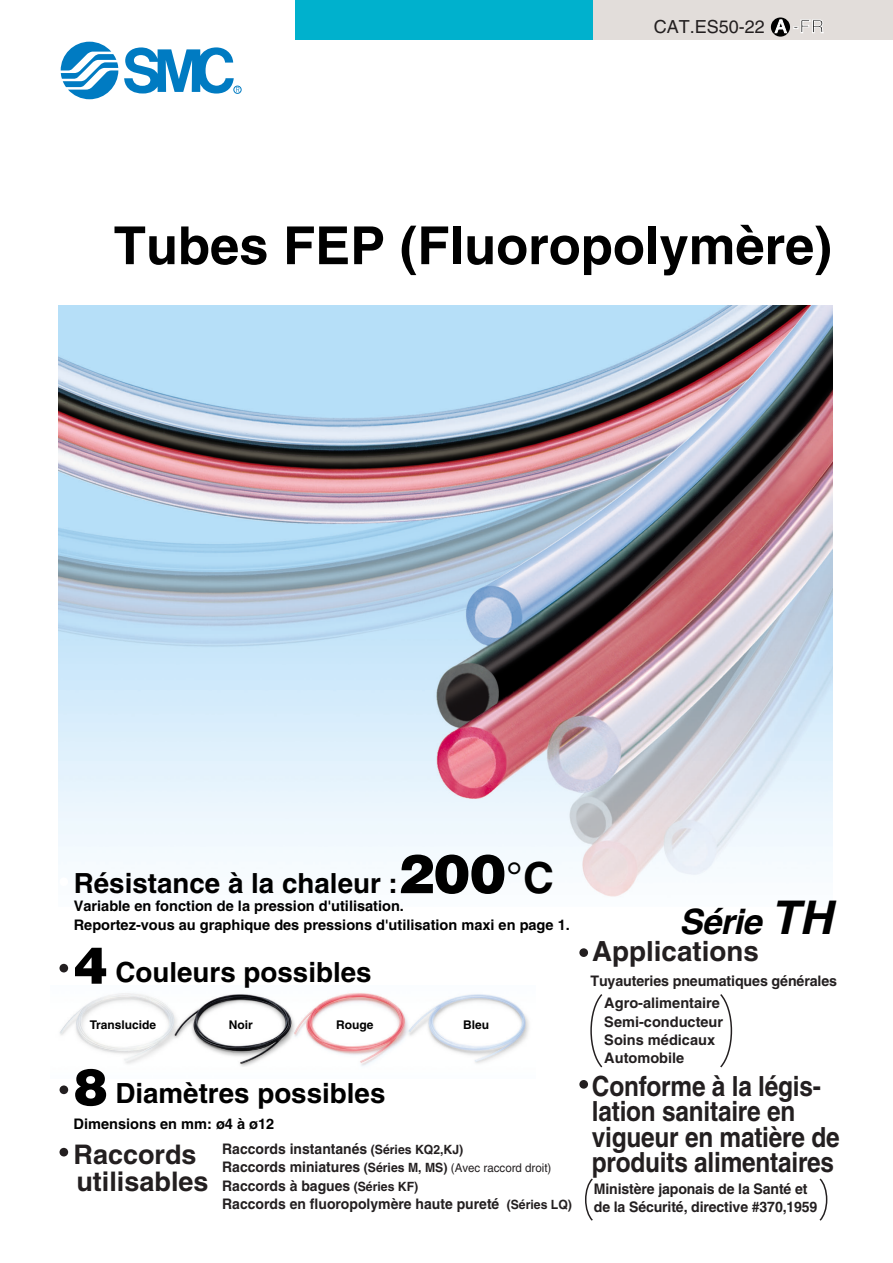
<style>
.page{position:relative;width:893px;height:1263px;background:#fff}
.page>*{position:absolute;margin:0;border:0;box-sizing:border-box;transform-origin:0 0}
.t1{font:700 52.5px "Helvetica";color:#000}
.t2{font:italic 700 34.8px "Helvetica";color:#000}
.t3{font:700 27.75px/25.5px "Helvetica";letter-spacing:-.01em;color:#231f20;scale:.88 1}
.t4{font:700 27.75px "Helvetica";color:#000}
.t5{font:700 27.75px "Helvetica";letter-spacing:-.01em;color:#231f20}
.t6{font:700 27px/27px "Helvetica";color:#231f20}
.t7{font:18px "Helvetica";color:#231f20}
.t8{font:700 14.55px/18.1px "Helvetica";color:#231f20;scale:.96 1}
.t9{font:700 14.55px/18.1px "Helvetica";color:#231f20}
.t10{font:700 14.55px/18.1px "Helvetica";color:#000}
.t11{font:700 12px "Helvetica";color:#000}
.s1{color:#fff}
.s2{color:#000}
.s3{font-weight:900;font-size:54px}
.s4{font-size:42.75px}
.s5{font-weight:900;font-size:51px}
.s6{font-size:12.75px}
.s7{font-weight:400;font-size:12px}
.s8{font-size:46.5px}
</style>
<div class="page">
<div style="left:592px;top:0;width:300px;height:40px;background:#e2ddda"></div>
<div style="left:295px;top:0;width:297px;height:40px;background:#00b1cd"></div>
<div style="left:234px;top:86px;width:7px;height:8px;border:1px solid #007bc2;border-radius:50%"></div>
<svg style="left:61px;top:42px;width:178px;height:57px"></svg>
<img style="left:58px;top:305px;width:774px;height:592px">
<img style="left:59px;top:993px;width:470px;height:74px">
<div style="left:770px;top:17px;width:20px;height:20px;background:#000;border-radius:50%"></div>
<div style="left:59px;top:877px;width:9px;height:9px;background:#fff;border-radius:50%"></div>
<div style="left:59px;top:964px;width:9px;height:8px;background:#231f20;border-radius:50%"></div>
<div style="left:60px;top:1085px;width:8px;height:9px;background:#231f20;border-radius:50%"></div>
<div style="left:59px;top:1148px;width:9px;height:8px;background:#231f20;border-radius:50%"></div>
<svg style="left:590px;top:994px;width:13px;height:74px"></svg>
<svg style="left:720px;top:994px;width:12px;height:74px"></svg>
<svg style="left:819px;top:1178px;width:9px;height:43px"></svg>
<svg style="left:585px;top:1178px;width:8px;height:43px"></svg>
<div style="left:579px;top:948px;width:9px;height:9px;background:#231f20;border-radius:50%"></div>
<div style="left:579px;top:1080px;width:9px;height:9px;background:#231f20;border-radius:50%"></div>
<svg style="left:508px;top:863px;width:12px;height:12px"></svg>
<p class="t7" style="left:653px;top:20px;width:172px">CAT.ES50-22 <span class="s1">A</span> <span class="s2">-FR</span></p>
<h1 class="t1" style="left:114px;top:227px;width:719px">Tubes FEP (Fluoropolymère)</h1>
<h3 class="t4" style="left:74px;top:873px;width:481px">Résistance à la chaleur :<span class="s3">200</span> <span class="s4">C</span></h3>
<p class="t10" style="left:74px;top:899px;width:497px">Variable en fonction de la pression d'utilisation.<br>Reportez-vous au graphique des pressions d'utilisation maxi en page 1.</p>
<h3 class="t4" style="left:74px;top:962px;width:299px"><span class="s5">4</span> Couleurs possibles</h3>
<p class="t11" style="left:90px;top:1021px;width:68px">Translucide</p>
<p class="t11" style="left:229px;top:1021px;width:25px">Noir</p>
<p class="t11" style="left:336px;top:1021px;width:39px">Rouge</p>
<p class="t11" style="left:463px;top:1021px;width:28px">Bleu</p>
<h3 class="t4" style="left:74px;top:1084px;width:313px"><span class="s5">8</span> Diamètres possibles</h3>
<p class="t10" style="left:74px;top:1116px;width:202px">Dimensions en mm: ø4 à ø12</p>
<h3 class="t6" style="left:74px;top:1144px;width:136px">Raccords utilisables</h3>
<p class="t8" style="left:222px;top:1142px;width:366px">Raccords instantanés <span class="s6">(Séries KQ2,KJ)<br></span>Raccords miniatures <span class="s6">(Séries M, MS)</span> <span class="s7">(Avec raccord droit)<br></span>Raccords à bagues <span class="s6">(Séries KF)<br></span>Raccords en fluoropolymère haute pureté <span class="s6">(Séries LQ)</span></p>
<h2 class="t2" style="left:679px;top:909px;width:164px">Série <span class="s8">TH</span></h2>
<h3 class="t5" style="left:592px;top:941px;width:168px">Applications</h3>
<p class="t9" style="left:590px;top:973px;width:248px">Tuyauteries pneumatiques générales</p>
<p class="t9" style="left:604px;top:996px;width:120px">Agro-alimentaire<br>Semi-conducteur<br>Soins médicaux<br>Automobile</p>
<h3 class="t3" style="left:592px;top:1076px;width:283px">Conforme à la légis&shy;lation sanitaire en vigueur en matière de produits alimentaires</h3>
<p class="t9" style="left:594px;top:1181px;width:225px">Ministère japonais de la Santé et de la Sécurité, directive #370,1959</p>
</div>
